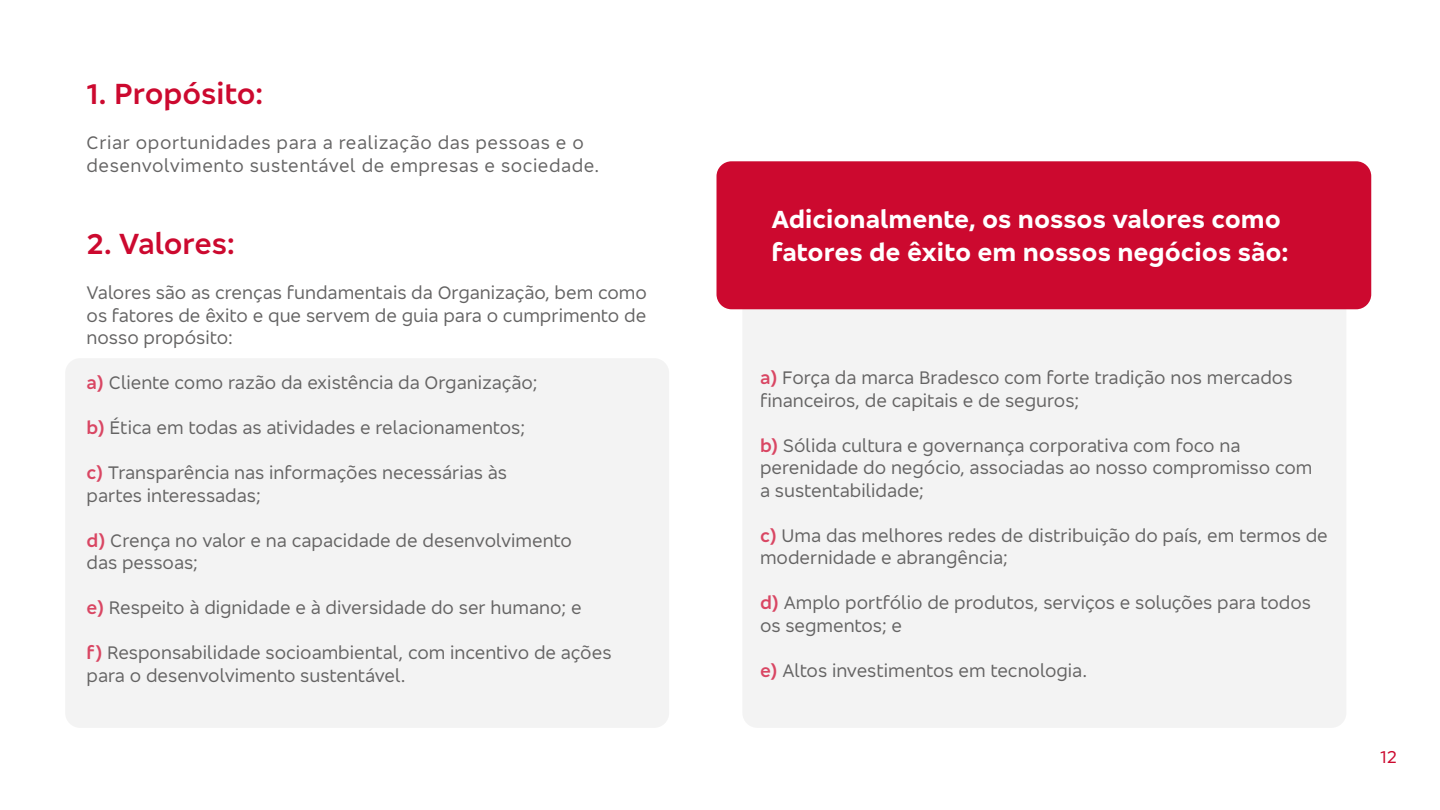
<style>
.page{position:relative;width:1440px;height:810px;background:#fff}
.page>*{position:absolute;margin:0;border:0;box-sizing:border-box;transform-origin:0 0}
.t1{font:600 30px "Bradesco Sans";color:#cc092f}
.t2{font:700 25.5px/33px "Bradesco Sans";color:#fff}
.t3{font:18.75px/22.5px "Bradesco Sans";color:#646363}
.t4{font:18.75px/22.5px "Bradesco Sans";letter-spacing:.03em;color:#646363}
.t5{font:18px "Bradesco Sans";color:#cc092f}
.s1{font-weight:600;color:#d94663}
</style>
<div class="page">
<div style="left:742px;top:277px;width:604px;height:451px;background:#f3f3f3;border-radius:15px"></div>
<div style="left:65px;top:358px;width:604px;height:370px;background:#f3f3f3;border-radius:15px"></div>
<div style="left:717px;top:161px;width:654px;height:148px;background:#cc092f;border-radius:15px"></div>
<p class="t1" style="left:87px;top:74px;width:178px">1. Propósito:</p>
<p class="t4" style="left:87px;top:131px;width:514px">Criar oportunidades para a realização das pessoas e o desenvolvimento sustentável de empresas e sociedade.</p>
<p class="t1" style="left:87px;top:225px;width:150px">2. Valores:</p>
<p class="t3" style="left:87px;top:281px;width:562px;text-align:justify">Valores são as crenças fundamentais da Organização, bem como os fatores de êxito e que servem de guia para o cumprimento de nosso propósito:</p>
<p class="t3" style="left:87px;top:371px;width:453px"><span class="s1">a)</span> Cliente como razão da existência da Organização;</p>
<p class="t3" style="left:87px;top:416px;width:440px"><span class="s1">b)</span> Ética em todas as atividades e relacionamentos;</p>
<p class="t3" style="left:87px;top:461px;width:422px"><span class="s1">c)</span> Transparência nas informações necessárias às partes interessadas;</p>
<p class="t3" style="left:87px;top:529px;width:487px"><span class="s1">d)</span> Crença no valor e na capacidade de desenvolvimento das pessoas;</p>
<p class="t3" style="left:87px;top:596px;width:497px"><span class="s1">e)</span> Respeito à dignidade e à diversidade do ser humano; e</p>
<p class="t3" style="left:87px;top:641px;width:526px"><span class="s1">f)</span> Responsabilidade socioambiental, com incentivo de ações para o desenvolvimento sustentável.</p>
<p class="t2" style="left:771px;top:202px;width:518px">Adicionalmente, os nossos valores como fatores de êxito em nossos negócios são:</p>
<p class="t3" style="left:760px;top:366px;width:534px"><span class="s1">a)</span> Força da marca Bradesco com forte tradição nos mercados financeiros, de capitais e de seguros;</p>
<p class="t3" style="left:760px;top:433px;width:554px"><span class="s1">b)</span> Sólida cultura e governança corporativa com foco na perenidade do negócio, associadas ao nosso compromisso com a sustentabilidade;</p>
<p class="t3" style="left:760px;top:523px;width:569px"><span class="s1">c)</span> Uma das melhores redes de distribuição do país, em termos de modernidade e abrangência;</p>
<p class="t3" style="left:760px;top:591px;width:553px"><span class="s1">d)</span> Amplo portfólio de produtos, serviços e soluções para todos os segmentos; e</p>
<p class="t3" style="left:760px;top:658px;width:329px"><span class="s1">e)</span> Altos investimentos em tecnologia.</p>
<p class="t5" style="left:1380px;top:746px;width:19px">12</p>
</div>
